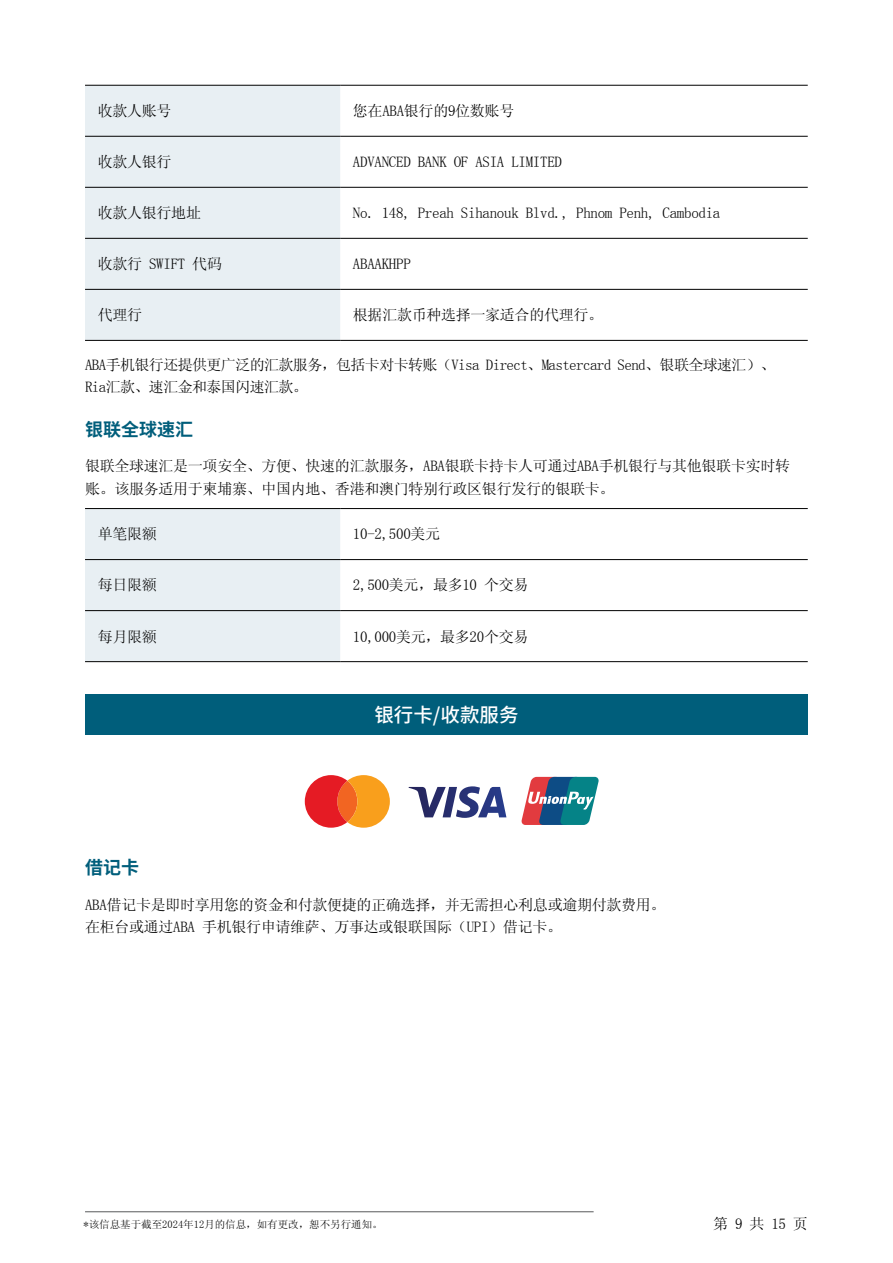
<style>
.page{position:relative;width:893px;height:1263px;background:#fff}
.page>*{position:absolute;margin:0;border:0;box-sizing:border-box;transform-origin:0 0}
.t1{font:500 19.5px "Noto Sans SC";color:#fff}
.t2{font:700 18px "Noto Sans SC";color:#005e7b}
.t3{font:15px/22.5px "Sim Sun";letter-spacing:-.02em;color:#000}
.t4{font:15px/22.5px "Sim Sun";letter-spacing:-.04em;color:#000}
.t5{font:10.5px "Sim Sun";color:#000}
</style>
<div class="page">
<hr style="left:85px;top:1211px;width:509px;height:1px;background:#58595b">
<div style="left:85px;top:694px;width:723px;height:41px;background:#005e7b"></div>
<div style="left:85px;top:86px;width:255px;height:254px;background:#e8eff3"></div>
<hr style="left:85px;top:85px;width:255px;height:1px;background:#000">
<hr style="left:340px;top:85px;width:468px;height:1px;background:#000">
<hr style="left:85px;top:136px;width:255px;height:1px;background:#000">
<hr style="left:340px;top:136px;width:468px;height:1px;background:#000">
<hr style="left:85px;top:187px;width:255px;height:1px;background:#000">
<hr style="left:340px;top:187px;width:468px;height:1px;background:#000">
<hr style="left:85px;top:238px;width:255px;height:1px;background:#000">
<hr style="left:340px;top:238px;width:468px;height:1px;background:#000">
<hr style="left:85px;top:289px;width:255px;height:1px;background:#000">
<hr style="left:340px;top:289px;width:468px;height:1px;background:#000">
<hr style="left:85px;top:340px;width:255px;height:1px;background:#000">
<hr style="left:340px;top:340px;width:468px;height:1px;background:#000">
<div style="left:85px;top:509px;width:255px;height:152px;background:#e8eff3"></div>
<hr style="left:85px;top:508px;width:255px;height:1px;background:#000">
<hr style="left:340px;top:508px;width:468px;height:1px;background:#000">
<hr style="left:85px;top:559px;width:255px;height:1px;background:#000">
<hr style="left:340px;top:559px;width:468px;height:1px;background:#000">
<hr style="left:85px;top:610px;width:255px;height:1px;background:#000">
<hr style="left:340px;top:610px;width:468px;height:1px;background:#000">
<hr style="left:85px;top:661px;width:255px;height:1px;background:#000">
<hr style="left:340px;top:661px;width:468px;height:1px;background:#000">
<svg style="left:305px;top:775px;width:85px;height:53px"></svg>
<svg style="left:409px;top:786px;width:97px;height:32px"></svg>
<svg style="left:521px;top:776px;width:78px;height:49px"></svg>
<p class="t3" style="left:98px;top:99px;width:75px">收款人账号</p>
<p class="t3" style="left:353px;top:99px;width:163px">您在ABA银行的9位数账号</p>
<p class="t3" style="left:98px;top:151px;width:75px">收款人银行</p>
<p class="t3" style="left:353px;top:151px;width:211px">ADVANCED BANK OF ASIA LIMITED</p>
<p class="t3" style="left:98px;top:202px;width:105px">收款人银行地址</p>
<p class="t3" style="left:353px;top:202px;width:369px">No. 148, Preah Sihanouk Blvd., Phnom Penh, Cambodia</p>
<p class="t3" style="left:98px;top:253px;width:126px">收款行 SWIFT 代码</p>
<p class="t3" style="left:353px;top:253px;width:59px">ABAAKHPP</p>
<p class="t3" style="left:98px;top:304px;width:46px">代理行</p>
<p class="t3" style="left:353px;top:304px;width:252px">根据汇款币种选择一家适合的代理行。</p>
<p class="t4" style="left:85px;top:353px;width:692px">ABA手机银行还提供更广泛的汇款服务，包括卡对卡转账（Visa Direct、Mastercard Send、银联全球速汇）、<br>Ria汇款、速汇金和泰国闪速汇款。</p>
<p class="t2" style="left:85px;top:419px;width:109px">银联全球速汇</p>
<p class="t3" style="left:85px;top:455px;width:706px">银联全球速汇是一项安全、方便、快速的汇款服务，ABA银联卡持卡人可通过ABA手机银行与其他银联卡实时转账。该服务适用于柬埔寨、中国内地、香港和澳门特别行政区银行发行的银联卡。</p>
<p class="t3" style="left:98px;top:523px;width:61px">单笔限额</p>
<p class="t3" style="left:353px;top:523px;width:89px">10-2,500美元</p>
<p class="t3" style="left:98px;top:574px;width:61px">每日限额</p>
<p class="t3" style="left:353px;top:574px;width:177px">2,500美元，最多10 个交易</p>
<p class="t3" style="left:98px;top:625px;width:61px">每月限额</p>
<p class="t3" style="left:353px;top:625px;width:177px">10,000美元，最多20个交易</p>
<h1 class="t1" style="left:374px;top:704px;width:146px">银行卡/收款服务</h1>
<p class="t2" style="left:85px;top:857px;width:55px">借记卡</p>
<p class="t3" style="left:85px;top:893px;width:582px">ABA借记卡是即时享用您的资金和付款便捷的正确选择，并无需担心利息或逾期付款费用。在柜台或通过ABA 手机银行申请维萨、万事达或银联国际（UPI）借记卡。</p>
<p class="t5" style="left:84px;top:1219px;width:301px">*该信息基于截至2024年12月的信息，如有更改，恕不另行通知。</p>
<p class="t3" style="left:713px;top:1213px;width:96px">第 9 共 15 页</p>
</div>
